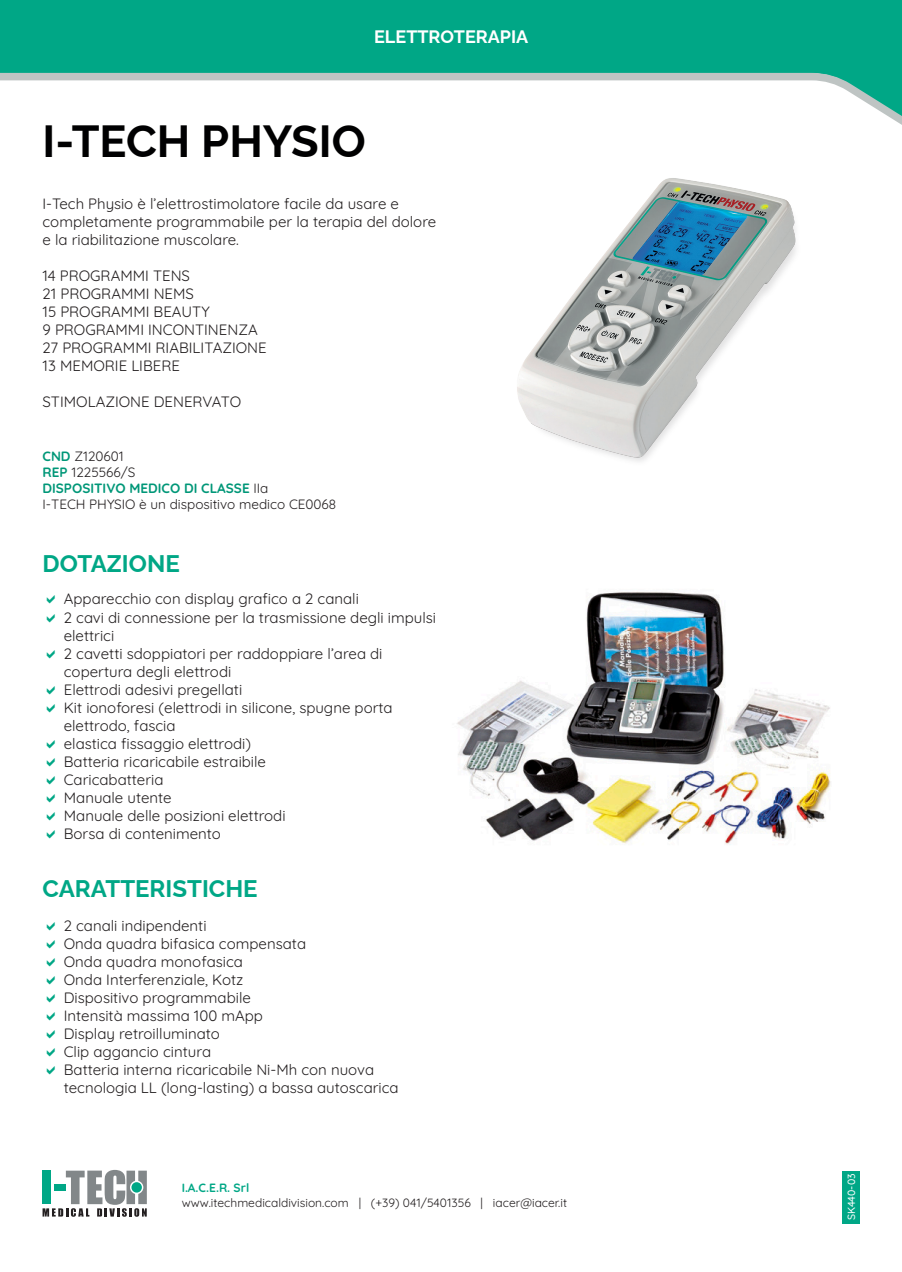
<style>
.page{position:relative;width:902px;height:1272px;background:#fff}
.page>*{position:absolute;margin:0;border:0;box-sizing:border-box;transform-origin:0 0}
.t1{font:700 45px "Raleway";color:#000001}
.t2{font:700 24px "Raleway";color:#00a786}
.t3{font:700 18px "Raleway";color:#fff}
.t4{font:15px/18px "Quicksand";color:#231f20}
.t5{font:13.5px "Quicksand";color:#231f20}
.t6{font:700 13.5px "Quicksand";color:#009778}
.t7{font:12px "Quicksand";color:#231f20}
.t8{font:700 12px "Quicksand";color:#00a786}
.t9{font:500 10.5px "Quicksand";color:#fff}
.s1{font-weight:700;color:#009778}
.s2{font-weight:400;color:#231f20}
</style>
<div class="page">
<img style="left:517px;top:178px;width:279px;height:284px">
<div style="left:0;top:0;width:901px;height:69px;background:#00a786"></div>
<svg style="left:0;top:69px;width:901px;height:55px"></svg>
<svg style="left:43px;top:1169px;width:104px;height:47px"></svg>
<div style="left:841px;top:1171px;width:18px;height:52px;background:#00a786"></div>
<img style="left:457px;top:592px;width:374px;height:253px">
<p class="t3" style="left:374px;top:23px;width:156px">ELETTROTERAPIA</p>
<p class="t1" style="left:43px;top:105px;width:325px">I-TECH PHYSIO</p>
<p class="t4" style="left:43px;top:193px;width:395px">I-Tech Physio è l’elettrostimolatore facile da usare e completamente programmabile per la terapia del dolore e la riabilitazione muscolare.</p>
<p class="t4" style="left:43px;top:265px;width:149px">14 PROGRAMMI TENS</p>
<p class="t4" style="left:43px;top:283px;width:153px">21 PROGRAMMI NEMS</p>
<p class="t4" style="left:43px;top:301px;width:169px">15 PROGRAMMI BEAUTY</p>
<p class="t4" style="left:43px;top:319px;width:217px">9 PROGRAMMI INCONTINENZA</p>
<p class="t4" style="left:43px;top:337px;width:226px">27 PROGRAMMI RIABILITAZIONE</p>
<p class="t4" style="left:43px;top:355px;width:139px">13 MEMORIE LIBERE</p>
<p class="t4" style="left:43px;top:391px;width:200px">STIMOLAZIONE DENERVATO</p>
<p class="t5" style="left:43px;top:445px;width:83px"><span class="s1">CND</span> Z120601</p>
<p class="t5" style="left:43px;top:461px;width:94px"><span class="s1">REP</span> 1225566/S</p>
<p class="t6" style="left:43px;top:478px;width:227px">DISPOSITIVO MEDICO DI CLASSE <span class="s2">IIa</span></p>
<p class="t5" style="left:43px;top:494px;width:295px">I-TECH PHYSIO è un dispositivo medico CE0068</p>
<p class="t2" style="left:43px;top:544px;width:139px">DOTAZIONE</p>
<p class="t4" style="left:64px;top:588px;width:296px">Apparecchio con display grafico a 2 canali</p>
<p class="t4" style="left:64px;top:606px;width:374px">2 cavi di connessione per la trasmissione degli impulsi elettrici</p>
<p class="t4" style="left:64px;top:642px;width:320px">2 cavetti sdoppiatori per raddoppiare l’area di copertura degli elettrodi</p>
<p class="t4" style="left:64px;top:678px;width:180px">Elettrodi adesivi pregellati</p>
<p class="t4" style="left:64px;top:696px;width:330px">Kit ionoforesi (elettrodi in silicone, spugne porta elettrodo, fascia</p>
<p class="t4" style="left:64px;top:732px;width:189px">elastica fissaggio elettrodi)</p>
<p class="t4" style="left:64px;top:750px;width:204px">Batteria ricaricabile estraibile</p>
<p class="t4" style="left:64px;top:768px;width:101px">Caricabatteria</p>
<p class="t4" style="left:64px;top:786px;width:109px">Manuale utente</p>
<p class="t4" style="left:64px;top:804px;width:223px">Manuale delle posizioni elettrodi</p>
<p class="t4" style="left:64px;top:822px;width:159px">Borsa di contenimento</p>
<p class="t2" style="left:43px;top:869px;width:217px">CARATTERISTICHE</p>
<p class="t4" style="left:64px;top:915px;width:144px">2 canali indipendenti</p>
<p class="t4" style="left:64px;top:933px;width:244px">Onda quadra bifasica compensata</p>
<p class="t4" style="left:64px;top:951px;width:181px">Onda quadra monofasica</p>
<p class="t4" style="left:64px;top:969px;width:181px">Onda Interferenziale, Kotz</p>
<p class="t4" style="left:64px;top:987px;width:188px">Dispositivo programmabile</p>
<p class="t4" style="left:64px;top:1005px;width:201px">Intensità massima 100 mApp</p>
<p class="t4" style="left:64px;top:1023px;width:158px">Display retroilluminato</p>
<p class="t4" style="left:64px;top:1041px;width:149px">Clip aggancio cintura</p>
<p class="t4" style="left:64px;top:1059px;width:336px">Batteria interna ricaricabile Ni-Mh con nuova tecnologia LL (long-lasting) a bassa autoscarica</p>
<p class="t8" style="left:182px;top:1178px;width:69px">I.A.C.E.R. Srl</p>
<p class="t7" style="left:182px;top:1192px;width:387px">www.itechmedicaldivision.com | (+39) 041/5401356 | iacer@iacer.it</p>
<p class="t9" style="left:843px;top:1220px;width:48px;rotate:-90deg">SK440-03</p>
</div>
